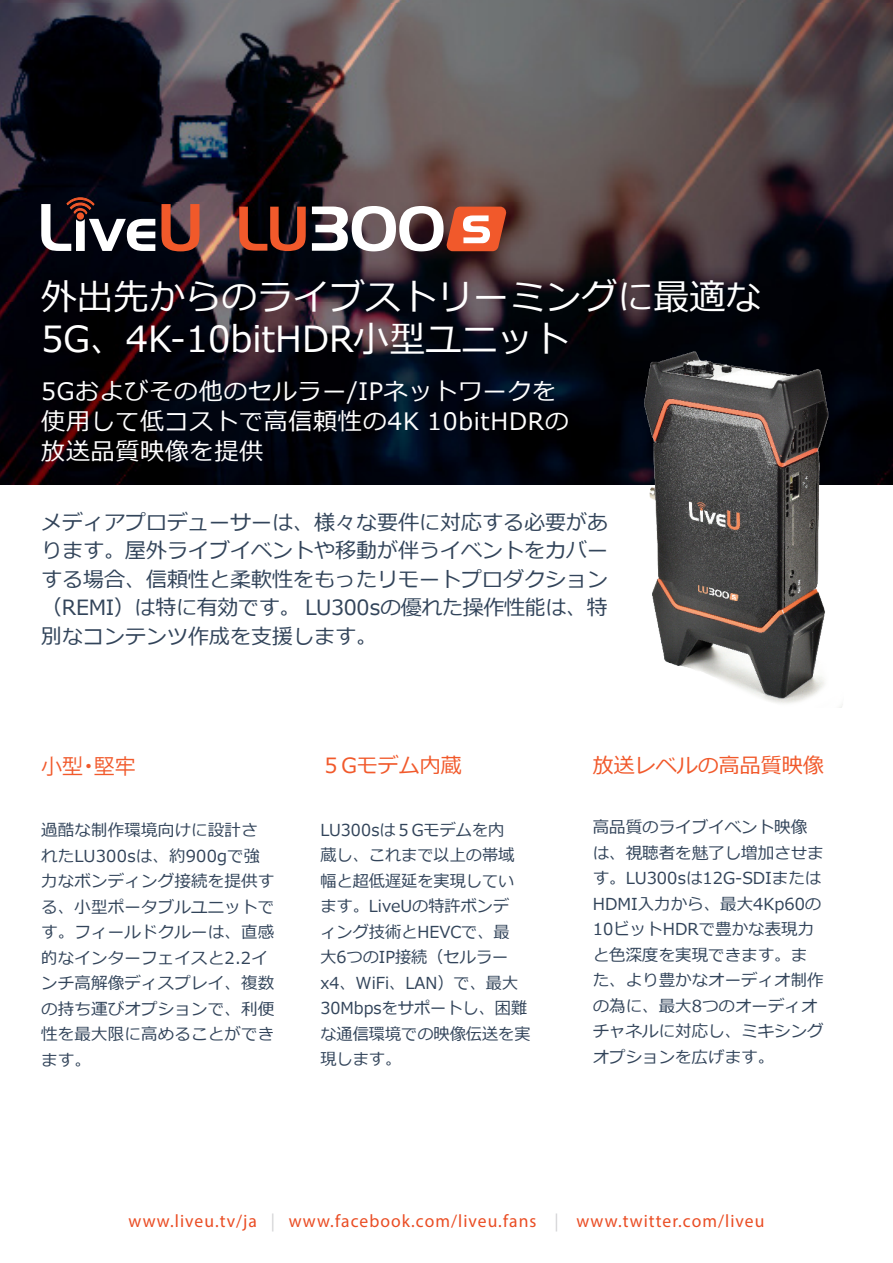
<style>
.page{position:relative;width:893px;height:1263px;background:#fff}
.page>*{position:absolute;margin:0;border:0;box-sizing:border-box;transform-origin:0 0}
.t1{font:36px/42px "Meiryo";color:#fff}
.t2{font:24px/30px "Meiryo";letter-spacing:.03em;color:#fff}
.t3{font:21px/28.5px "Meiryo";letter-spacing:-.015em;color:#32445a;text-align:justify}
.t4{font:21px "Meiryo";color:#f1592b}
.t5{font:21px "Koz Go Pr 6 N";color:#f1592b}
.t6{font:18px "Myriad Pro";letter-spacing:.06em;color:#ea4d24}
.t7{font:16.5px/25.5px "Meiryo";color:#32445a}
.s1{color:#d1d2d4}
</style>
<div class="page">
<img style="left:0;top:0;width:893px;height:485px">
<svg style="left:161px;top:204px;width:38px;height:47px;background:#974431"></svg>
<svg style="left:41px;top:198px;width:114px;height:53px"></svg>
<svg style="left:239px;top:207px;width:67px;height:44px;background:#6d2a19"></svg>
<svg style="left:312px;top:206px;width:195px;height:45px"></svg>
<img style="left:644px;top:352px;width:200px;height:356px">
<p class="t1" style="left:41px;top:278px;width:721px">外出先からのライブストリーミングに最適な<br>5G、4K-10bitHDR小型ユニット</p>
<p class="t2" style="left:41px;top:378px;width:529px">5Gおよびその他のセルラー/IPネットワークを使用して低コストで高信頼性の4K 10bitHDRの放送品質映像を提供</p>
<p class="t3" style="left:41px;top:509px;width:568px">メディアプロデューサーは、様々な要件に対応する必要があります。屋外ライブイベントや移動が伴うイベントをカバーする場合、信頼性と柔軟性をもったリモートプロダクション（REMI）は特に有効です。 LU300sの優れた操作性能は、特別なコンテンツ作成を支援します。</p>
<p class="t5" style="left:41px;top:754px;width:96px">小型・堅牢</p>
<p class="t4" style="left:320px;top:751px;width:143px">５Gモデム内蔵</p>
<p class="t4" style="left:593px;top:751px;width:232px">放送レベルの高品質映像</p>
<p class="t7" style="left:41px;top:818px;width:235px">過酷な制作環境向けに設計されたLU300sは、約900gで強力なボンディング接続を提供する、小型ポータブルユニットです。フィールドクルーは、直感的なインターフェイスと2.2インチ高解像ディスプレイ、複数の持ち運びオプションで、利便性を最大限に高めることができます。</p>
<p class="t7" style="left:320px;top:818px;width:212px">LU300sは５Gモデムを内<br>蔵し、これまで以上の帯域幅と超低遅延を実現しています。LiveUの特許ボンデ<br>ィング技術とHEVCで、最大6つのIP接続（セルラーx4、WiFi、LAN）で、最大<br>30Mbpsをサポートし、困難な通信環境での映像伝送を実現します。</p>
<p class="t7" style="left:593px;top:815px;width:232px">高品質のライブイベント映像は、視聴者を魅了し増加させます。LU300sは12G-SDIまたは<br>HDMI入力から、最大4Kp60の<br>10ビットHDRで豊かな表現力と色深度を実現できます。また、より豊かなオーディオ制作の為に、最大8つのオーディオチャネルに対応し、ミキシングオプションを広げます。</p>
<p class="t6" style="left:129px;top:1210px;width:637px">www.liveu.tv/ja <span class="s1">|</span> www.facebook.com/liveu.fans <span class="s1">|</span> www.twitter.com/liveu</p>
</div>
